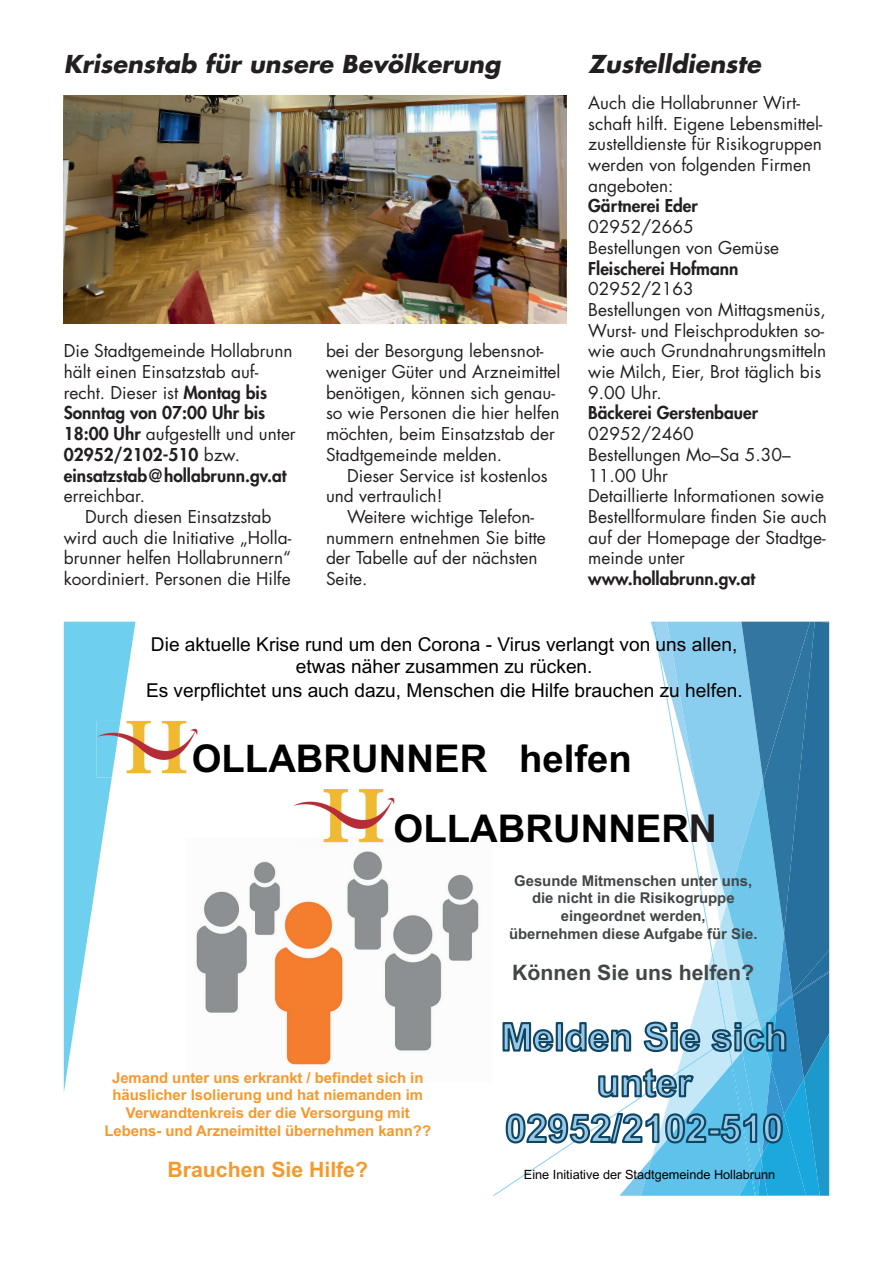
<style>
.page{position:relative;width:893px;height:1263px;background:#fff}
.page>*{position:absolute;margin:0;border:0;box-sizing:border-box;transform-origin:0 0}
.t1{font:700 38.25px/69.2px "Arial";color:#000001}
.t2{font:italic 700 24px "Futura";color:#231f20}
.t3{font:700 21.3px "Arial";color:#434648}
.t4{font:700 21.3px "Arial";color:#f7982c}
.t5{font:19.2px/22.8px "Arial";color:#000001;text-align:center}
.t6{font:17.25px/20.7px "Futura";color:#231f20}
.t7{font:800 17.25px "Futura";color:#231f20}
.t8{font:700 14.85px/17.7px "Arial";color:#f7982c;text-align:center}
.t9{font:700 14.85px/17.7px "Arial";color:#434648;text-align:center}
.t10{font:12.75px "Arial";letter-spacing:-.005em;color:#000001}
.s1{font-weight:800}
.s2{font-family:"Helvetica";color:#231f20}
</style>
<div class="page">
<svg style="left:64px;top:622px;width:71px;height:469px"></svg>
<img style="left:196px;top:851px;width:283px;height:214px">
<img style="left:120px;top:721px;width:78px;height:56px">
<img style="left:97px;top:721px;width:23px;height:56px">
<img style="left:293px;top:790px;width:102px;height:53px">
<svg style="left:493px;top:622px;width:336px;height:574px"></svg>
<img style="left:64px;top:95px;width:503px;height:228px">
<h2 class="t2" style="left:64px;top:48px;width:438px">Krisenstab für unsere Bevölkerung</h2>
<h2 class="t2" style="left:588px;top:48px;width:174px">Zustelldienste</h2>
<p class="t6" style="left:64px;top:340px;width:233px">Die Stadtgemeinde Hollabrunn hält einen Einsatzstab auf&shy;recht. Dieser ist <span class="s1">Montag bis<br>Sonntag von 07:00 Uhr bis<br>18:00 Uhr</span> aufgestellt und unter<br><span class="s1">02952/2102-510</span> bzw. <span class="s1">einsatzstab@hollabrunn.gv.at</span></p>
<p class="t6" style="left:64px;top:485px;width:83px">erreichbar.</p>
<p class="t6" style="left:85px;top:506px;width:188px">Durch diesen Einsatzstab</p>
<p class="t6" style="left:64px;top:527px;width:229px">wird auch die Initiative „Holla-</p>
<p class="t6" style="left:64px;top:547px;width:229px">brunner helfen Hollabrunnern“</p>
<p class="t6" style="left:64px;top:568px;width:228px">koordiniert. Personen die Hilfe</p>
<p class="t6" style="left:326px;top:340px;width:236px">bei der Besorgung lebensnot&shy;weniger Güter und Arzneimittel benötigen, können sich genau&shy;so wie Personen die hier helfen möchten, beim Einsatzstab der<br>Stadtgemeinde melden.</p>
<p class="t6" style="left:326px;top:465px;width:223px;text-indent:21px">Dieser Service ist kostenlos und vertraulich!</p>
<p class="t6" style="left:326px;top:506px;width:221px;text-indent:21px">Weitere wichtige Telefon&shy;nummern entnehmen Sie bitte der Tabelle auf der nächsten<br>Seite.</p>
<p class="t6" style="left:588px;top:92px;width:236px">Auch die Hollabrunner Wirt&shy;schaft hilft. Eigene Lebensmittel&shy;zustelldienste für Risikogruppen werden von folgenden Firmen angeboten:</p>
<p class="t7" style="left:588px;top:195px;width:111px">Gärtnerei Eder</p>
<p class="t6" style="left:588px;top:216px;width:192px">02952/2665<br>Bestellungen von Gemüse</p>
<p class="t7" style="left:588px;top:257px;width:152px">Fleischerei Hofmann</p>
<p class="t6" style="left:588px;top:278px;width:239px">02952/2163<br>Bestellungen von Mittagsmenüs,<br>Wurst- und Fleischprodukten so&shy;wie auch Grundnahrungsmitteln wie Milch, Eier, Brot täglich bis<br>9.00 Uhr.</p>
<p class="t7" style="left:588px;top:402px;width:171px">Bäckerei Gerstenbauer</p>
<p class="t6" style="left:588px;top:423px;width:240px">02952/2460<br>Bestellungen Mo–Sa 5.30–<br>11.00 Uhr<br>Detaillierte Informationen sowie<br>Bestellformulare finden Sie auch auf der Homepage der Stadtge&shy;meinde unter</p>
<p class="t7" style="left:588px;top:567px;width:169px">www.hollabrunn.gv.at</p>
<p class="t5" style="left:146px;top:633px;width:598px">Die aktuelle Krise rund um den Corona - Virus verlangt von uns allen, etwas näher zusammen zu rücken.<br>Es verpflichtet uns auch dazu, Menschen die Hilfe brauchen zu helfen.</p>
<h1 class="t1" style="left:394px;top:725px;width:324px;text-indent:-202px">OLLABRUNNER helfen<br>OLLABRUNNER<span class="s2">N</span></h1>
<p class="t8" style="left:105px;top:1069px;width:328px">Jemand unter uns erkrankt / befindet sich in häuslicher Isolierung und hat niemanden im Verwandtenkreis der die Versorgung mit Lebens- und Arzneimittel übernehmen kann??</p>
<p class="t4" style="left:167px;top:1155px;width:202px">Brauchen Sie Hilfe?</p>
<p class="t9" style="left:509px;top:872px;width:250px">Gesunde Mitmenschen unter uns, die nicht in die Risikogruppe eingeordnet werden,<br>übernehmen diese Aufgabe für Sie.</p>
<p class="t3" style="left:512px;top:958px;width:244px">Können Sie uns helfen?</p>
<p class="t10" style="left:524px;top:1166px;width:253px">Eine Initiative der Stadtgemeinde Hollabrunn</p>
</div>
